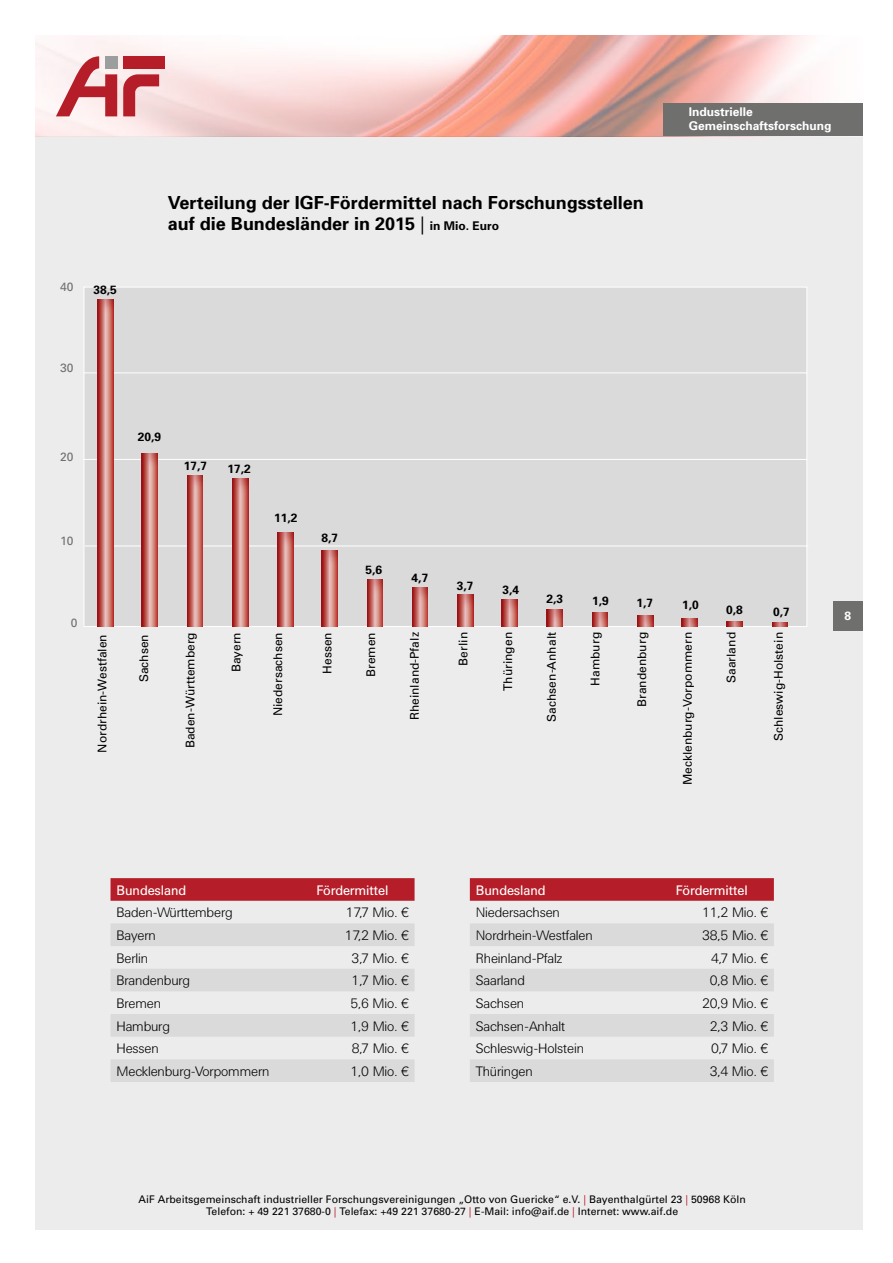
<style>
.page{position:relative;width:893px;height:1263px;background:#fff}
.page>*{position:absolute;margin:0;border:0;box-sizing:border-box;transform-origin:0 0}
.t1{font:700 18px/21px "Univers";color:#000}
.t2{font:300 13.5px "UN11";color:#000}
.t3{font:13.5px "UN11";color:#fff}
.t4{font:12px "Univers";color:#000}
.t5{font:700 12px "Univers";color:#000}
.t6{font:700 12px/14.4px "Univers";color:#fff}
.t7{font:12px "Univers";color:#6f6f6e}
.t8{font:10.5px/12.6px "Univers";color:#000;text-align:center}
.s1{font-weight:400}
.s2{font-size:12px}
.s3{font-family:"Helvetica Neue LT Std"}
.s4{color:#b51d28}
</style>
<div class="page">
<div style="left:36px;top:136px;width:827px;height:1094px;background:#ececed"></div>
<img style="left:36px;top:35px;width:777px;height:101px">
<div style="left:123px;top:56px;width:42px;height:12px;background:#b51d28"></div>
<svg style="left:56px;top:56px;width:61px;height:60px"></svg>
<div style="left:105px;top:56px;width:12px;height:12px;background:#9c9d9d"></div>
<svg style="left:123px;top:74px;width:36px;height:42px;background:#d58085"></svg>
<div style="left:833px;top:601px;width:30px;height:29px;background:#6f6f6e"></div>
<div style="left:663px;top:103px;width:200px;height:33px;background:#6f6f6e"></div>
<div style="left:73px;top:281px;width:740px;height:348px;background:#b51d28;opacity:.5"></div>
<svg style="left:111px;top:878px;width:304px;height:23px;background:#b5202b"></svg>
<svg style="left:111px;top:923px;width:304px;height:159px;fill:#dadada"></svg>
<svg style="left:470px;top:878px;width:304px;height:23px;background:#b5202b"></svg>
<svg style="left:470px;top:923px;width:304px;height:159px;fill:#dadada"></svg>
<p class="t7" style="left:60px;top:280px;width:15px">40</p>
<p class="t5" style="left:94px;top:283px;width:25px">38,5</p>
<h1 class="t1" style="left:168px;top:192px;width:477px">Verteilung der IGF-Fördermittel nach Forschungsstellen auf die Bundesländer in 2015 <span class="s1">|</span> <span class="s2">in Mio. Euro</span></h1>
<p class="t6" style="left:689px;top:104px;width:144px">Industrielle<br>Gemeinschaftsforschung</p>
<p class="t7" style="left:60px;top:361px;width:15px">30</p>
<p class="t7" style="left:60px;top:449px;width:15px">20</p>
<p class="t7" style="left:60px;top:534px;width:15px">10</p>
<p class="t7" style="left:71px;top:616px;width:8px">0</p>
<p class="t5" style="left:138px;top:429px;width:25px">20,9</p>
<p class="t5" style="left:184px;top:458px;width:25px">17,7</p>
<p class="t5" style="left:227px;top:461px;width:25px">17,2</p>
<p class="t5" style="left:274px;top:510px;width:25px">11,2</p>
<p class="t5" style="left:321px;top:531px;width:18px">8,7</p>
<p class="t5" style="left:366px;top:562px;width:18px">5,6</p>
<p class="t5" style="left:412px;top:570px;width:18px">4,7</p>
<p class="t4" style="left:95px;top:752px;width:120px;rotate:-90deg">Nordrhein-Westfalen</p>
<p class="t4" style="left:137px;top:682px;width:50px;rotate:-90deg">Sachsen</p>
<p class="t4" style="left:183px;top:748px;width:118px;rotate:-90deg">Baden-Württemberg</p>
<p class="t4" style="left:229px;top:672px;width:42px;rotate:-90deg">Bayern</p>
<p class="t4" style="left:271px;top:716px;width:86px;rotate:-90deg">Niedersachsen</p>
<p class="t4" style="left:320px;top:673px;width:43px;rotate:-90deg">Hessen</p>
<p class="t4" style="left:364px;top:677px;width:46px;rotate:-90deg">Bremen</p>
<p class="t4" style="left:408px;top:720px;width:90px;rotate:-90deg">Rheinland-Pfalz</p>
<p class="t5" style="left:457px;top:578px;width:18px">3,7</p>
<p class="t5" style="left:503px;top:582px;width:18px">3,4</p>
<p class="t5" style="left:547px;top:591px;width:18px">2,3</p>
<p class="t5" style="left:592px;top:594px;width:18px">1,9</p>
<p class="t5" style="left:636px;top:596px;width:18px">1,7</p>
<p class="t5" style="left:682px;top:597px;width:18px">1,0</p>
<p class="t5" style="left:726px;top:603px;width:18px">0,8</p>
<p class="t5" style="left:773px;top:604px;width:18px">0,7</p>
<p class="t4" style="left:456px;top:665px;width:35px;rotate:-90deg">Berlin</p>
<p class="t4" style="left:501px;top:691px;width:60px;rotate:-90deg">Thüringen</p>
<p class="t4" style="left:545px;top:721px;width:91px;rotate:-90deg">Sachsen-Anhalt</p>
<p class="t4" style="left:588px;top:685px;width:55px;rotate:-90deg">Hamburg</p>
<p class="t4" style="left:635px;top:707px;width:76px;rotate:-90deg">Brandenburg</p>
<p class="t4" style="left:681px;top:785px;width:155px;rotate:-90deg">Mecklenburg-Vorpommern</p>
<p class="t4" style="left:724px;top:683px;width:52px;rotate:-90deg">Saarland</p>
<p class="t4" style="left:771px;top:741px;width:110px;rotate:-90deg">Schleswig-Holstein</p>
<p class="t6" style="left:845px;top:608px;width:8px">8</p>
<p class="t3" style="left:117px;top:882px;width:71px">Bundesland</p>
<p class="t3" style="left:316px;top:882px;width:73px">Fördermittel</p>
<p class="t2" style="left:117px;top:905px;width:117px">Baden-Württemberg</p>
<p class="t2" style="left:346px;top:905px;width:64px">17,7 Mio. <span class="s3">€</span></p>
<p class="t2" style="left:117px;top:928px;width:41px">Bayern</p>
<p class="t2" style="left:345px;top:928px;width:65px">17,2 Mio. <span class="s3">€</span></p>
<p class="t2" style="left:117px;top:950px;width:33px">Berlin</p>
<p class="t2" style="left:352px;top:950px;width:58px">3,7 Mio. <span class="s3">€</span></p>
<p class="t2" style="left:117px;top:973px;width:75px">Brandenburg</p>
<p class="t2" style="left:352px;top:973px;width:58px">1,7 Mio. <span class="s3">€</span></p>
<p class="t2" style="left:117px;top:996px;width:46px">Bremen</p>
<p class="t2" style="left:350px;top:996px;width:60px">5,6 Mio. <span class="s3">€</span></p>
<p class="t2" style="left:117px;top:1018px;width:55px">Hamburg</p>
<p class="t2" style="left:351px;top:1018px;width:59px">1,9 Mio. <span class="s3">€</span></p>
<p class="t2" style="left:117px;top:1041px;width:44px">Hessen</p>
<p class="t2" style="left:352px;top:1041px;width:58px">8,7 Mio. <span class="s3">€</span></p>
<p class="t2" style="left:117px;top:1064px;width:154px">Mecklenburg-Vorpommern</p>
<p class="t2" style="left:351px;top:1064px;width:59px">1,0 Mio. <span class="s3">€</span></p>
<p class="t3" style="left:476px;top:882px;width:71px">Bundesland</p>
<p class="t3" style="left:676px;top:882px;width:73px">Fördermittel</p>
<p class="t2" style="left:476px;top:905px;width:85px">Niedersachsen</p>
<p class="t2" style="left:702px;top:905px;width:67px">11,2 Mio. <span class="s3">€</span></p>
<p class="t2" style="left:476px;top:928px;width:118px">Nordrhein-Westfalen</p>
<p class="t2" style="left:702px;top:928px;width:67px">38,5 Mio. <span class="s3">€</span></p>
<p class="t2" style="left:476px;top:950px;width:88px">Rheinland-Pfalz</p>
<p class="t2" style="left:711px;top:950px;width:58px">4,7 Mio. <span class="s3">€</span></p>
<p class="t2" style="left:476px;top:973px;width:50px">Saarland</p>
<p class="t2" style="left:710px;top:973px;width:59px">0,8 Mio. <span class="s3">€</span></p>
<p class="t2" style="left:476px;top:996px;width:50px">Sachsen</p>
<p class="t2" style="left:702px;top:996px;width:67px">20,9 Mio. <span class="s3">€</span></p>
<p class="t2" style="left:476px;top:1018px;width:91px">Sachsen-Anhalt</p>
<p class="t2" style="left:710px;top:1018px;width:59px">2,3 Mio. <span class="s3">€</span></p>
<p class="t2" style="left:476px;top:1041px;width:109px">Schleswig-Holstein</p>
<p class="t2" style="left:711px;top:1041px;width:58px">0,7 Mio. <span class="s3">€</span></p>
<p class="t2" style="left:476px;top:1064px;width:58px">Thüringen</p>
<p class="t2" style="left:710px;top:1064px;width:59px">3,4 Mio. <span class="s3">€</span></p>
<p class="t8" style="left:139px;top:1193px;width:609px">AiF Arbeitsgemeinschaft industrieller Forschungsvereinigungen „Otto von Guericke“ e.V. <span class="s4">|</span> Bayenthalgürtel 23 <span class="s4">|</span> 50968 Köln<br>Telefon: + 49 221 37680-0 <span class="s4">|</span> Telefax: +49 221 37680-27 <span class="s4">|</span> E-Mail: info@aif.de <span class="s4">|</span> Internet: www.aif.de</p>
</div>
